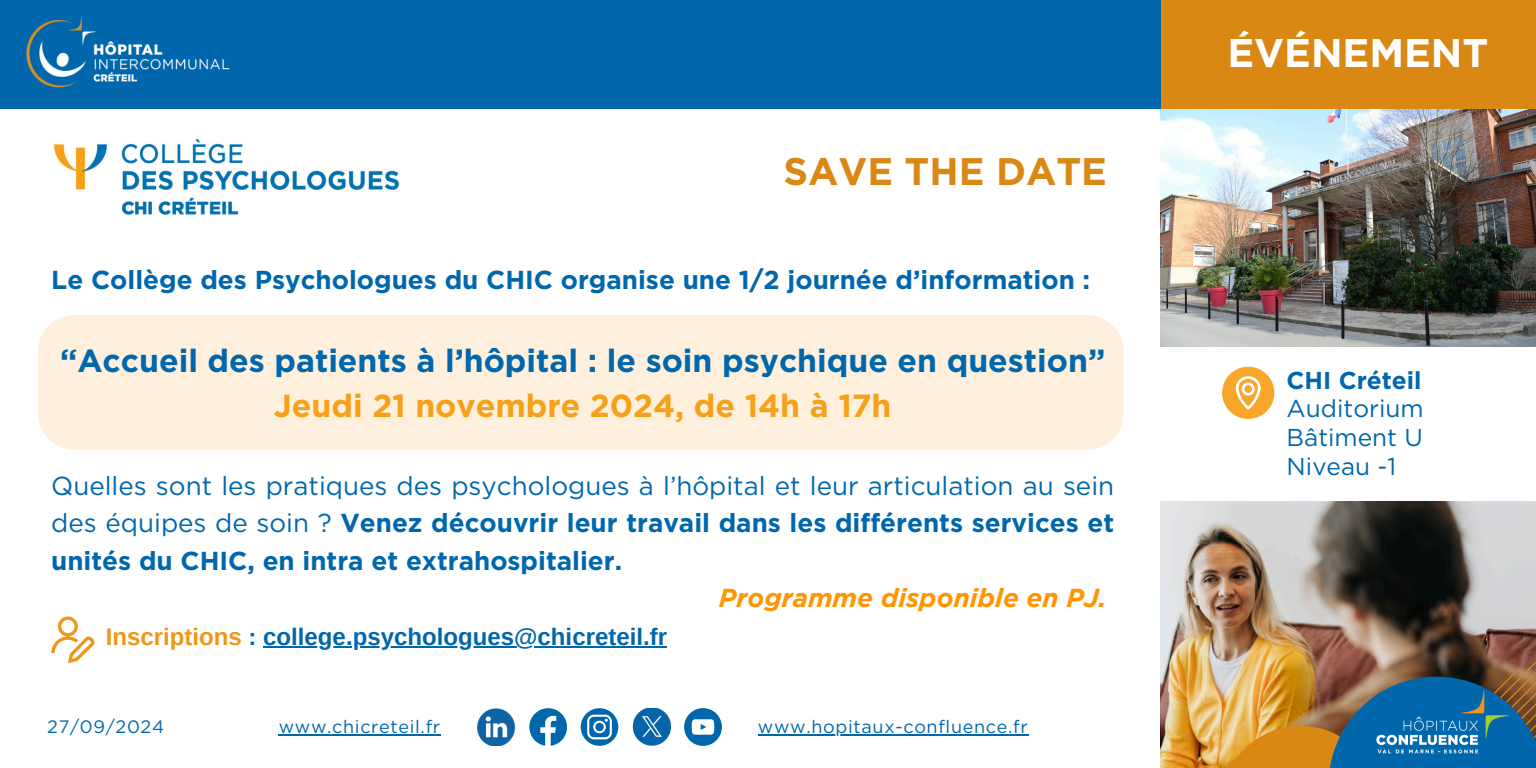
<style>
.page{position:relative;width:1536px;height:768px;background:#fff}
.page>*{position:absolute;margin:0;border:0;box-sizing:border-box;transform-origin:0 0}
.t1{font:700 40px "Gotham";color:#fff}
.t2{font:700 38.4px "Gotham";color:#da8814}
.t3{font:700 32px/45px "Gotham";color:#0067ad;text-align:center}
.t4{font:700 26px "Gotham";color:#0067ad}
.t5{font:26px "Gotham";color:#0067ad}
.t6{font:italic 700 26px "Gotham";color:#ff9500}
.t7{font:24.4px/28.8px "Gotham";color:#0067ad;text-align:justify}
.t8{font:700 24px "Arimo";color:#0067ad}
.t9{font:18px "Gotham";letter-spacing:.035em;color:#0067ad}
.s1{color:#f6a118}
.s2{font-weight:400}
.s3{color:#f19616}
.s4{font-weight:700}
</style>
<div class="page">
<img style="left:1160px;top:109px;width:376px;height:238px">
<div style="left:1107px;top:0;width:429px;height:109px;background:#da8814"></div>
<div style="left:0;top:0;width:1160px;height:109px;background:#0067ad"></div>
<img style="left:1160px;top:502px;width:376px;height:266px">
<img style="left:1222px;top:653px;width:314px;height:115px">
<img style="left:1358px;top:684px;width:157px;height:84px">
<img style="left:26px;top:17px;width:204px;height:71px">
<div style="left:38px;top:315px;width:1085px;height:135px;background:#fff0de;border-radius:36px"></div>
<svg style="left:1222px;top:367px;width:52px;height:52px"></svg>
<img style="left:477px;top:708px;width:38px;height:38px">
<img style="left:632px;top:708px;width:39px;height:38px">
<svg style="left:684px;top:708px;width:38px;height:38px"></svg>
<svg style="left:529px;top:708px;width:38px;height:38px"></svg>
<svg style="left:581px;top:708px;width:37px;height:38px"></svg>
<img style="left:53px;top:138px;width:347px;height:77px">
<svg style="left:51px;top:616px;width:44px;height:47px"></svg>
<hr style="left:758px;top:735px;width:270px;height:1px;background:#0067ad">
<hr style="left:279px;top:735px;width:162px;height:1px;background:#0067ad">
<hr style="left:263px;top:646px;width:404px;height:2px;background:#0067ad">
<p class="t2" style="left:784px;top:148px;width:325px">SAVE THE DATE</p>
<h1 class="t4" style="left:51px;top:264px;width:1041px">Le Collège des Psychologues du CHIC organise une 1/2 journée d’information :</h1>
<h3 class="t3" style="left:60px;top:338px;width:1047px">“Accueil des patients à l’hôpital : le soin psychique en question”<br><span class="s1">Jeudi 21 novembre 2024, de 14h à 17h</span></h3>
<h2 class="t5" style="left:51px;top:470px;width:1064px">Quelles sont les pratiques des psychologues à l’hôpital et leur articulation au sein</h2>
<h2 class="t4" style="left:51px;top:507px;width:1064px"><span class="s2">des équipes de soin ?</span> Venez découvrir leur travail dans les différents services et</h2>
<h2 class="t4" style="left:51px;top:545px;width:572px">unités du CHIC, en intra et extrahospitalier.</h2>
<h2 class="t6" style="left:719px;top:582px;width:389px">Programme disponible en PJ.</h2>
<h3 class="t8" style="left:106px;top:623px;width:563px"><span class="s3">Inscriptions</span> : college.psychologues@chicreteil.fr</h3>
<p class="t9" style="left:47px;top:716px;width:118px">27/09/2024</p>
<p class="t9" style="left:279px;top:716px;width:163px">www.chicreteil.fr</p>
<p class="t9" style="left:758px;top:716px;width:271px">www.hopitaux-confluence.fr</p>
<p class="t1" style="left:1227px;top:29px;width:262px">ÉVÉNEMENT</p>
<h4 class="t7" style="left:1287px;top:365px;width:138px"><span class="s4">CHI Créteil </span>Auditorium Bâtiment U Niveau -1</h4>
</div>
